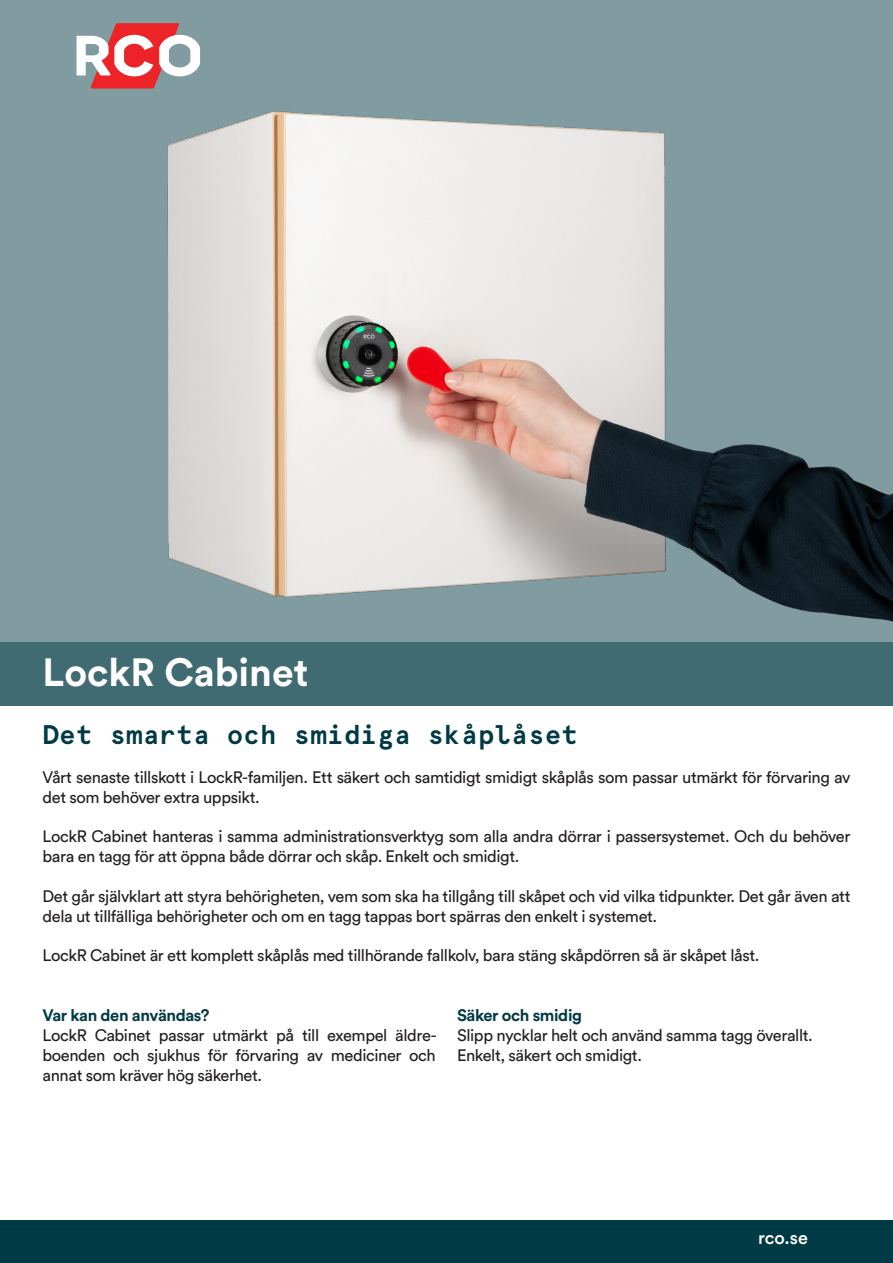
<style>
.page{position:relative;width:893px;height:1263px;background:#fff}
.page>*{position:absolute;margin:0;border:0;box-sizing:border-box;transform-origin:0 0}
.t1{font:700 39px "Circular Std";color:#fff}
.t2{font:700 27px "Apercu Mono Pro";color:#003a44}
.t3{font:500 18px "Circular Std";color:#fff}
.t4{font:16.5px/19.8px "Circular Std";letter-spacing:-.025em;color:#231f20}
.t5{font:700 16.5px "Circular Std";letter-spacing:-.025em;color:#003a44}
</style>
<div class="page">
<div style="left:0;top:642px;width:893px;height:64px;background:#406b72"></div>
<div style="left:0;top:1220px;width:893px;height:43px;background:#003a44"></div>
<img style="left:0;top:0;width:893px;height:642px">
<svg style="left:77px;top:23px;width:123px;height:66px"></svg>
<p class="t1" style="left:43px;top:647px;width:267px">LockR Cabinet</p>
<p class="t2" style="left:43px;top:714px;width:537px">Det smarta och smidiga skåplåset</p>
<p class="t4" style="left:43px;top:767px;width:809px">Vårt senaste tillskott i LockR-familjen. Ett säkert och samtidigt smidigt skåplås som passar utmärkt för förvaring av det som behöver extra uppsikt.</p>
<p class="t4" style="left:43px;top:826px;width:809px">LockR Cabinet hanteras i samma administrationsverktyg som alla andra dörrar i passersystemet. Och du behöver bara en tagg för att öppna både dörrar och skåp. Enkelt och smidigt.</p>
<p class="t4" style="left:43px;top:886px;width:809px">Det går självklart att styra behörigheten, vem som ska ha tillgång till skåpet och vid vilka tidpunkter. Det går även att dela ut tillfälliga behörigheter och om en tagg tappas bort spärras den enkelt i systemet.</p>
<p class="t4" style="left:43px;top:945px;width:718px">LockR Cabinet är ett komplett skåplås med tillhörande fallkolv, bara stäng skåpdörren så är skåpet låst.</p>
<p class="t5" style="left:43px;top:1005px;width:169px">Var kan den användas?</p>
<p class="t4" style="left:43px;top:1025px;width:396px;text-align:justify">LockR Cabinet passar utmärkt på till exempel äldre&shy;boenden och sjukhus för förvaring av mediciner och annat som kräver hög säkerhet.</p>
<p class="t5" style="left:457px;top:1005px;width:126px">Säker och smidig</p>
<p class="t4" style="left:457px;top:1025px;width:357px">Slipp nycklar helt och använd samma tagg överallt.</p>
<p class="t4" style="left:457px;top:1045px;width:186px">Enkelt, säkert och smidigt.</p>
<p class="t3" style="left:758px;top:1226px;width:51px">rco.se</p>
</div>
